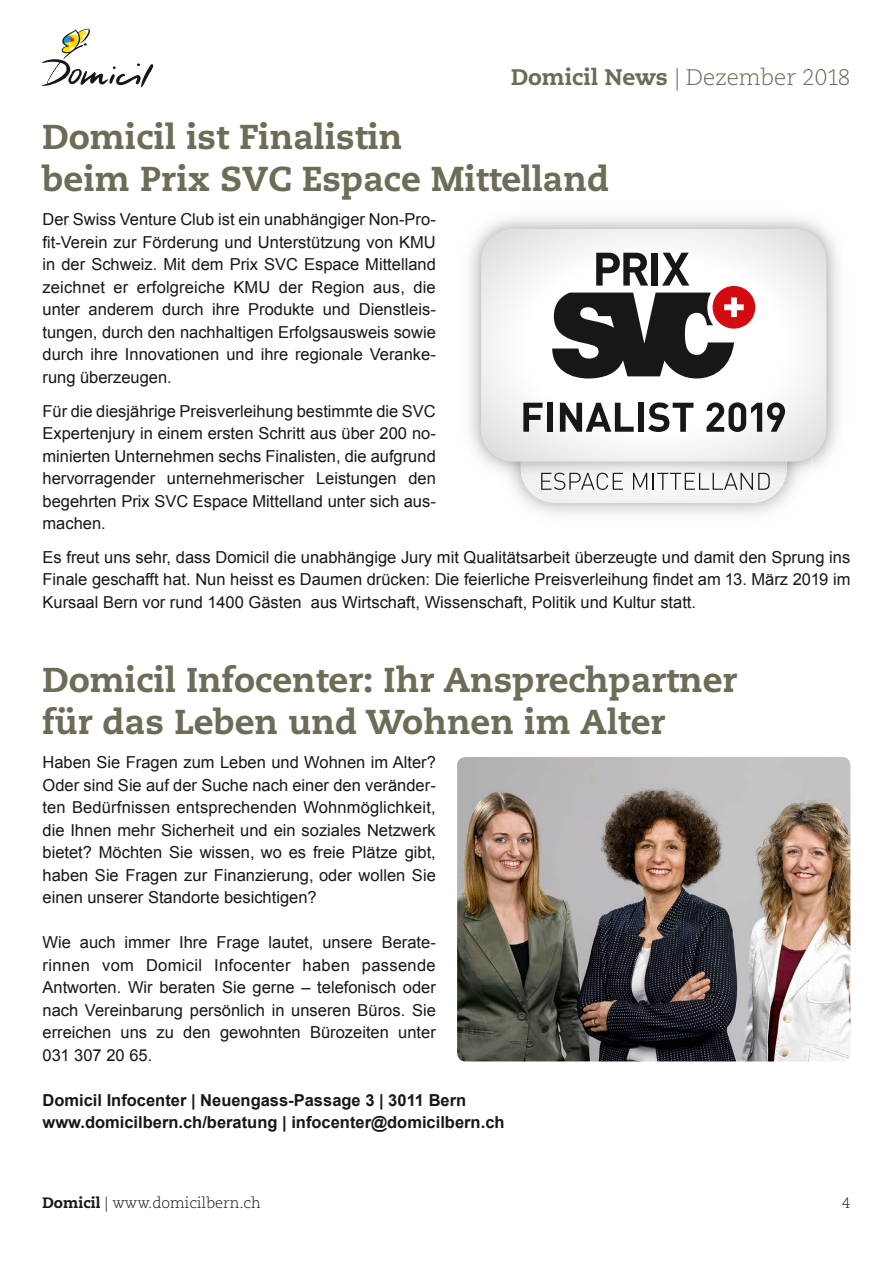
<style>
.page{position:relative;width:893px;height:1263px;background:#fff}
.page>*{position:absolute;margin:0;border:0;box-sizing:border-box;transform-origin:0 0}
.t1{font:800 34.5px/42px "Caecilia LT Std";color:#6e6c56}
.t2{font:300 22.5px "Caecilia LT Std";color:#6e6c56}
.t3{font:16.5px/22.5px "Arial";color:#181716;text-align:justify}
.t4{font:700 16.5px/22.5px "Arial";color:#181716}
.t5{font:300 15px "Caecilia LT Std";color:#181716}
.s1{font-weight:800}
</style>
<div class="page">
<svg style="left:41px;top:29px;width:113px;height:58px"></svg>
<img style="left:521px;top:461px;width:266px;height:25px">
<svg style="left:481px;top:229px;width:345px;height:232px"></svg>
<svg style="left:525px;top:473px;width:257px;height:30px"></svg>
<svg style="left:523px;top:403px;width:19px;height:29px"></svg>
<div style="left:547px;top:403px;width:6px;height:29px;background:#181716"></div>
<svg style="left:560px;top:403px;width:74px;height:29px"></svg>
<div style="left:638px;top:403px;width:6px;height:29px;background:#181716"></div>
<svg style="left:648px;top:402px;width:45px;height:30px"></svg>
<svg style="left:707px;top:402px;width:78px;height:30px"></svg>
<div style="left:713px;top:286px;width:42px;height:43px;background:#d40a11;border-radius:50%"></div>
<svg style="left:552px;top:293px;width:192px;height:85px"></svg>
<svg style="left:596px;top:253px;width:52px;height:33px"></svg>
<div style="left:652px;top:253px;width:6px;height:33px;background:#181716"></div>
<svg style="left:662px;top:253px;width:27px;height:33px"></svg>
<img style="left:457px;top:757px;width:393px;height:304px">
<h2 class="t2" style="left:511px;top:64px;width:341px"><span class="s1">Domicil News</span> | Dezember 2018</h2>
<h1 class="t1" style="left:43px;top:116px;width:568px">Domicil ist Finalistin<br>beim Prix SVC Espace Mittelland</h1>
<p class="t3" style="left:43px;top:208px;width:395px">Der Swiss Venture Club ist ein unabhängiger Non-Pro&shy;fit-Verein zur Förderung und Unterstützung von KMU in der Schweiz. Mit dem Prix SVC Espace Mittelland zeichnet er erfolgreiche KMU der Region aus, die unter anderem durch ihre Produkte und Dienstleis&shy;tungen, durch den nachhaltigen Erfolgsausweis sowie durch ihre Innovationen und ihre regionale Veranke&shy;rung überzeugen.</p>
<p class="t3" style="left:43px;top:400px;width:395px">Für die diesjährige Preisverleihung bestimmte die SVC Expertenjury in einem ersten Schritt aus über 200 no&shy;minierten Unternehmen sechs Finalisten, die aufgrund hervorragender unternehmerischer Leistungen den begehrten Prix SVC Espace Mittelland unter sich aus&shy;machen.</p>
<p class="t3" style="left:43px;top:546px;width:809px">Es freut uns sehr, dass Domicil die unabhängige Jury mit Qualitätsarbeit überzeugte und damit den Sprung ins Finale geschafft hat. Nun heisst es Daumen drücken: Die feierliche Preisverleihung findet am 13. März 2019 im Kursaal Bern vor rund 1400 Gästen aus Wirtschaft, Wissenschaft, Politik und Kultur statt.</p>
<h1 class="t1" style="left:43px;top:659px;width:696px">Domicil Infocenter: Ihr Ansprechpartner für das Leben und Wohnen im Alter</h1>
<p class="t3" style="left:43px;top:751px;width:395px">Haben Sie Fragen zum Leben und Wohnen im Alter?<br>Oder sind Sie auf der Suche nach einer den veränder&shy;ten Bedürfnissen entsprechenden Wohnmöglichkeit, die Ihnen mehr Sicherheit und ein soziales Netzwerk bietet? Möchten Sie wissen, wo es freie Plätze gibt, haben Sie Fragen zur Finanzierung, oder wollen Sie einen unserer Standorte besichtigen?</p>
<p class="t3" style="left:43px;top:931px;width:395px">Wie auch immer Ihre Frage lautet, unsere Berate&shy;rinnen vom Domicil Infocenter haben passende Antworten. Wir beraten Sie gerne – telefonisch oder nach Vereinbarung persönlich in unseren Büros. Sie erreichen uns zu den gewohnten Bürozeiten unter 031 307 20 65.</p>
<p class="t4" style="left:43px;top:1089px;width:464px">Domicil Infocenter | Neuengass-Passage 3 | 3011 Bern www.domicilbern.ch/beratung | infocenter@domicilbern.ch</p>
<p class="t5" style="left:43px;top:1194px;width:220px"><span class="s1">Domicil</span> | www.domicilbern.ch</p>
<p class="t5" style="left:842px;top:1194px;width:10px">4</p>
</div>
